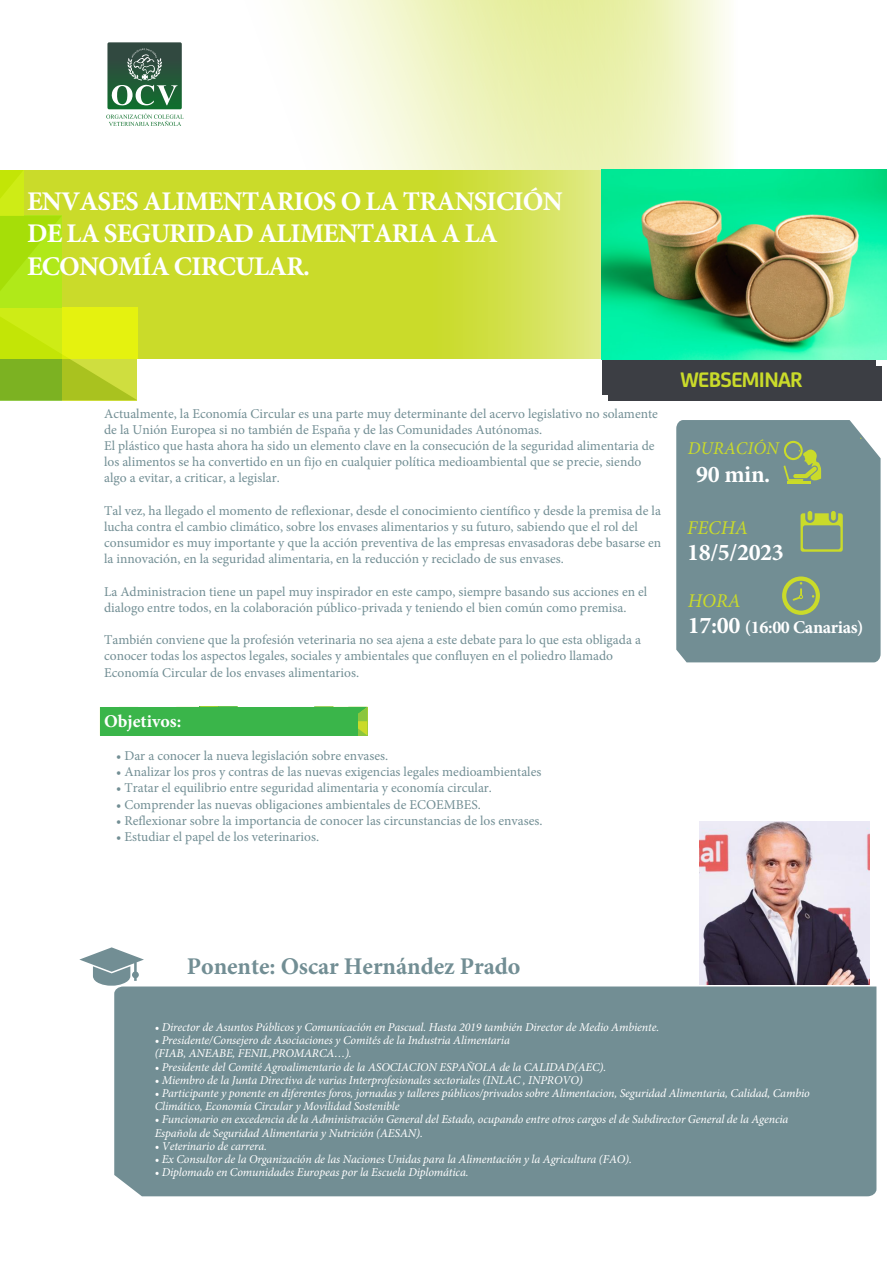
<style>
.page{position:relative;width:893px;height:1263px;background:#fff}
.page>*{position:absolute;margin:0;border:0;box-sizing:border-box;transform-origin:0 0}
.Titulo{font:700 27px/32.5px "Minion Pro";letter-spacing:-.03em;color:#fff}
.t1{font:700 24px "Minion Pro";letter-spacing:-.005em;color:#728e94}
.Datos{font:700 24px "Minion Pro";letter-spacing:-.015em;color:#fff}
.t2{font:700 22.5px "FS Joey";letter-spacing:-.03em;color:#cadb2a}
.Datos-2{font:italic 19.5px "Minion Pro";color:#cadb2a}
.t3{font:700 18px "Minion Pro";letter-spacing:-.02em;color:#fff}
.t4{font:700 18px "Minion Pro";color:#fff}
.Datos-3{font:italic 18px "Minion Pro";color:#cadb2a}
.t5{font:13.5px/16.2px "Minion Pro";color:#728e94}
.t6{font:italic 12px/13.2px "Minion Pro";letter-spacing:-.01em;color:#fff}
.s1{font-size:24px}
</style>
<div class="page">
<div style="left:676px;top:420px;width:205px;height:242px;background:#728e94"></div>
<hr style="left:787px;top:482px;width:23px;height:2px;background:#cadb2a">
<svg style="left:783px;top:441px;width:38px;height:40px"></svg>
<svg style="left:800px;top:511px;width:43px;height:41px"></svg>
<div style="left:0;top:0;width:893px;height:358px;background:#cadb2a"></div>
<svg style="left:0;top:0;width:419px;height:170px;fill:#fff"></svg>
<svg style="left:0;top:170px;width:137px;height:230px"></svg>
<svg style="left:419px;top:0;width:474px;height:400px"></svg>
<svg style="left:106px;top:42px;width:78px;height:84px"></svg>
<svg style="left:79px;top:947px;width:65px;height:39px"></svg>
<svg style="left:782px;top:576px;width:38px;height:39px"></svg>
<div style="left:602px;top:360px;width:273px;height:34px;background:#3c3e44"></div>
<div style="left:608px;top:366px;width:273px;height:34px;background:#3c3e44"></div>
<svg style="left:119px;top:706px;width:119px;height:1px"></svg>
<svg style="left:314px;top:706px;width:53px;height:30px"></svg>
<div style="left:100px;top:707px;width:258px;height:29px;background:#3ab54a"></div>
<div style="left:114px;top:986px;width:762px;height:210px;background:#728e94"></div>
<img style="left:700px;top:822px;width:169px;height:163px">
<img style="left:601px;top:170px;width:285px;height:190px">
<p class="Titulo" style="left:27px;top:184px;width:537px">ENVASES ALIMENTARIOS O LA TRANSICIÓN<br>DE LA SEGURIDAD ALIMENTARIA A LA<br>ECONOMÍA CIRCULAR.</p>
<p class="t5" style="left:104px;top:405px;width:555px">Actualmente, la Economía Circular es una parte muy determinante del acervo legislativo no solamente de la Unión Europea si no también de España y de las Comunidades Autónomas.<br>El plástico que hasta ahora ha sido un elemento clave en la consecución de la seguridad alimentaria de los alimentos se ha convertido en un fijo en cualquier política medioambiental que se precie, siendo algo a evitar, a criticar, a legislar.</p>
<p class="t5" style="left:104px;top:502px;width:559px">Tal vez, ha llegado el momento de reflexionar, desde el conocimiento científico y desde la premisa de la lucha contra el cambio climático, sobre los envases alimentarios y su futuro, sabiendo que el rol del consumidor es muy importante y que la acción preventiva de las empresas envasadoras debe basarse en la innovación, en la seguridad alimentaria, en la reducción y reciclado de sus envases.</p>
<p class="t5" style="left:104px;top:583px;width:545px">La Administracion tiene un papel muy inspirador en este campo, siempre basando sus acciones en el dialogo entre todos, en la colaboración público-privada y teniendo el bien común como premisa.</p>
<p class="t5" style="left:104px;top:632px;width:538px">También conviene que la profesión veterinaria no sea ajena a este debate para lo que esta obligada a conocer todas los aspectos legales, sociales y ambientales que confluyen en el poliedro llamado<br>Economía Circular de los envases alimentarios.</p>
<h3 class="t4" style="left:104px;top:709px;width:79px">Objetivos:</h3>
<p class="t5" style="left:116px;top:748px;width:274px">• Dar a conocer la nueva legislación sobre envases.</p>
<p class="t5" style="left:116px;top:764px;width:427px">• Analizar los pros y contras de las nuevas exigencias legales medioambientales</p>
<p class="t5" style="left:116px;top:780px;width:377px">• Tratar el equilibrio entre seguridad alimentaria y economía circular.</p>
<p class="t5" style="left:116px;top:796px;width:366px">• Comprender las nuevas obligaciones ambientales de ECOEMBES.</p>
<p class="t5" style="left:116px;top:812px;width:428px">• Reflexionar sobre la importancia de conocer las circunstancias de los envases.</p>
<p class="t5" style="left:116px;top:829px;width:205px">• Estudiar el papel de los veterinarios.</p>
<h3 class="t2" style="left:681px;top:363px;width:124px">WEBSEMINAR</h3>
<p class="Datos-3" style="left:688px;top:436px;width:93px">DURACIÓN</p>
<p class="Datos" style="left:696px;top:458px;width:76px">90 min.</p>
<p class="Datos-2" style="left:687px;top:514px;width:62px">FECHA</p>
<p class="Datos" style="left:687px;top:535px;width:98px">18/5/2023</p>
<h3 class="Datos-2" style="left:688px;top:587px;width:54px">HORA</h3>
<h3 class="t3" style="left:688px;top:615px;width:177px"><span class="s1">17:00</span> (16:00 Canarias)</h3>
<h2 class="t1" style="left:187px;top:949px;width:335px">Ponente: Oscar Hernández Prado</h2>
<p class="t6" style="left:155px;top:1021px;width:506px">• Director de Asuntos Públicos y Comunicación en Pascual. Hasta 2019 también Director de Medio Ambiente.</p>
<p class="t6" style="left:155px;top:1034px;width:357px">• Presidente/Consejero de Asociaciones y Comités de la Industria Alimentaria (FIAB, ANEABE, FENIL,PROMARCA…).</p>
<p class="t6" style="left:155px;top:1060px;width:453px">• Presidente del Comité Agroalimentario de la ASOCIACION ESPAÑOLA de la CALIDAD(AEC).</p>
<p class="t6" style="left:155px;top:1073px;width:429px">• Miembro de la Junta Directiva de varias Interprofesionales sectoriales (INLAC , INPROVO)</p>
<p class="t6" style="left:155px;top:1086px;width:657px">• Participante y ponente en diferentes foros, jornadas y talleres públicos/privados sobre Alimentacion, Seguridad Alimentaria, Calidad, Cambio<br>Climático, Economía Circular y Movilidad Sostenible</p>
<p class="t6" style="left:155px;top:1113px;width:635px">• Funcionario en excedencia de la Administración General del Estado, ocupando entre otros cargos el de Subdirector General de la Agencia<br>Española de Seguridad Alimentaria y Nutrición (AESAN).</p>
<p class="t6" style="left:155px;top:1139px;width:114px">• Veterinario de carrera.</p>
<p class="t6" style="left:155px;top:1152px;width:479px">• Ex Consultor de la Organización de las Naciones Unidas para la Alimentación y la Agricultura (FAO).</p>
<p class="t6" style="left:155px;top:1166px;width:315px">• Diplomado en Comunidades Europeas por la Escuela Diplomática.</p>
</div>
